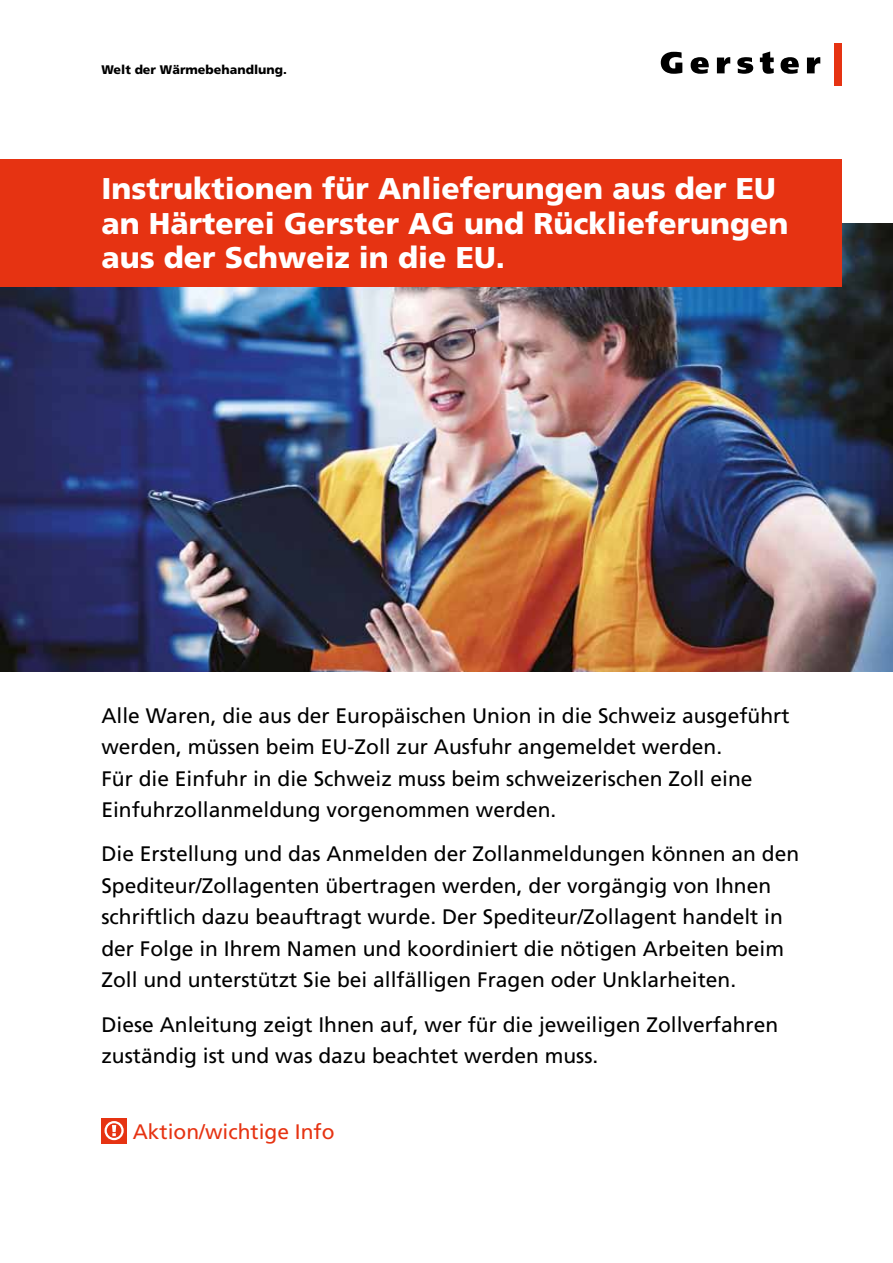
<style>
.page{position:relative;width:893px;height:1263px;background:#fff}
.page>*{position:absolute;margin:0;border:0;box-sizing:border-box;transform-origin:0 0}
.t1{font:900 30px/34.5px "Frutiger";color:#fff}
.t2{font:21px/31.5px "Frutiger";color:#000}
.t3{font:21px "Frutiger";color:#e63312}
.t4{font:900 12.45px "Frutiger";color:#000}
</style>
<div class="page">
<img style="left:0;top:223px;width:893px;height:449px">
<svg style="left:661px;top:52px;width:21px;height:22px"></svg>
<svg style="left:691px;top:57px;width:18px;height:17px"></svg>
<svg style="left:717px;top:57px;width:13px;height:16px"></svg>
<svg style="left:737px;top:57px;width:16px;height:17px"></svg>
<svg style="left:760px;top:51px;width:14px;height:23px"></svg>
<svg style="left:780px;top:57px;width:19px;height:17px"></svg>
<svg style="left:807px;top:57px;width:13px;height:16px"></svg>
<div style="left:834px;top:43px;width:8px;height:42px;background:#e63312"></div>
<div style="left:0;top:160px;width:842px;height:127px;background:#e63312"></div>
<div style="left:101px;top:1118px;width:26px;height:25px;background:#e63312"></div>
<svg style="left:112px;top:1125px;width:4px;height:11px"></svg>
<div style="left:105px;top:1121px;width:19px;height:19px;border:2px solid #fff;border-radius:50%"></div>
<p class="t4" style="left:101px;top:62px;width:187px">Welt der Wärmebehandlung.</p>
<h1 class="t1" style="left:101px;top:171px;width:689px">Instruktionen für Anlieferungen aus der EU an Härterei Gerster AG und Rücklieferungen aus der Schweiz in die EU.</h1>
<p class="t2" style="left:101px;top:699px;width:690px">Alle Waren, die aus der Europäischen Union in die Schweiz ausgeführt werden, müssen beim EU-Zoll zur Ausfuhr angemeldet werden.<br>Für die Einfuhr in die Schweiz muss beim schweizerischen Zoll eine Einfuhrzollanmeldung vorgenommen werden.</p>
<p class="t2" style="left:101px;top:838px;width:699px">Die Erstellung und das Anmelden der Zollanmeldungen können an den Spediteur/Zollagenten übertragen werden, der vorgängig von Ihnen schriftlich dazu beauftragt wurde. Der Spediteur/Zollagent handelt in der Folge in Ihrem Namen und koordiniert die nötigen Arbeiten beim Zoll und unterstützt Sie bei allfälligen Fragen oder Unklarheiten.</p>
<p class="t2" style="left:101px;top:1008px;width:678px">Diese Anleitung zeigt Ihnen auf, wer für die jeweiligen Zollverfahren zuständig ist und was dazu beachtet werden muss.</p>
<p class="t3" style="left:133px;top:1119px;width:203px">Aktion/wichtige Info</p>
</div>
